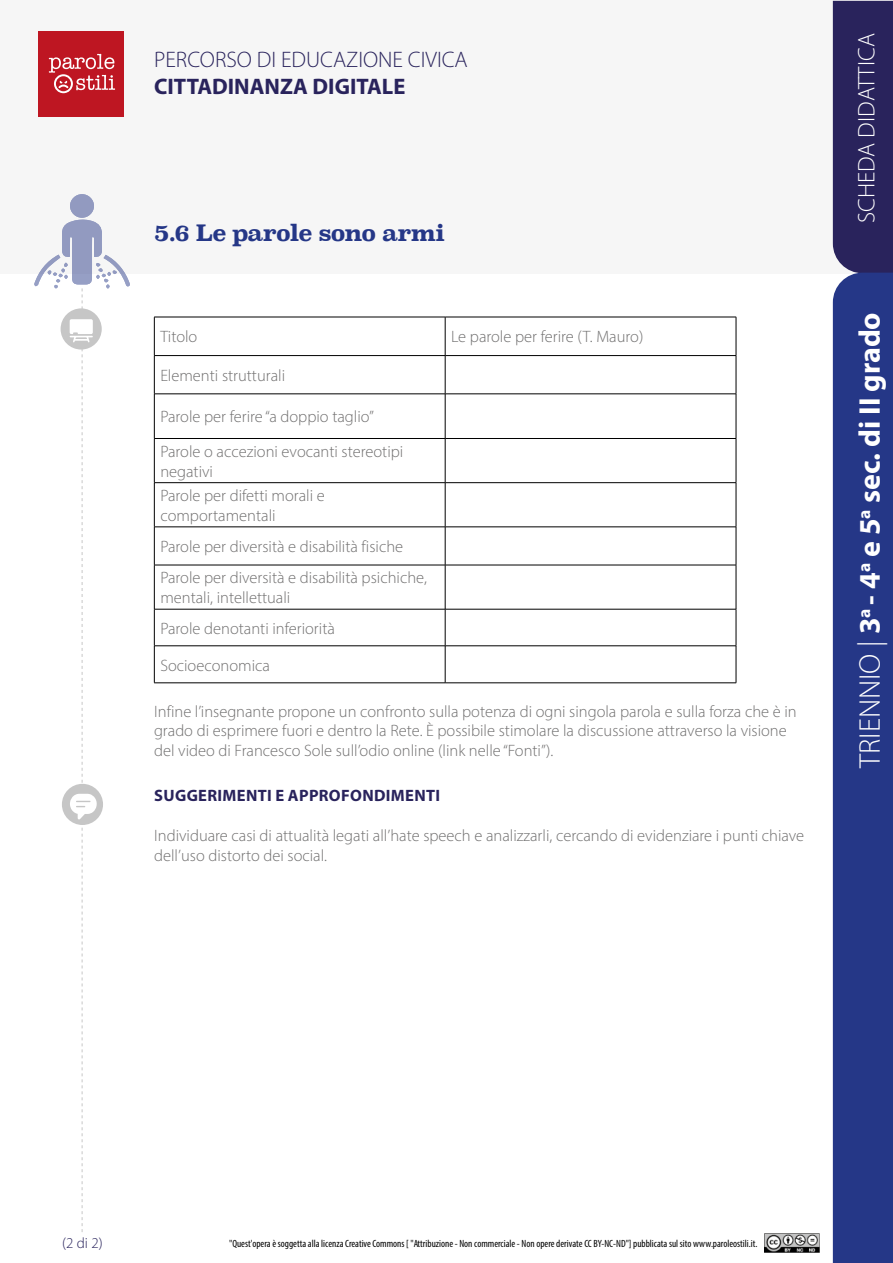
<style>
.page{position:relative;width:893px;height:1263px;background:#fff}
.page>*{position:absolute;margin:0;border:0;box-sizing:border-box;transform-origin:0 0}
.t1{font:700 30px "Myriad Pro";color:#fff}
.t2{font:300 24px "Myriad Pro";color:#fff}
.t3{font:300 22.5px "Myriad Pro";color:#29235c}
.t4{font:700 22.5px "Myriad Pro";color:#29235c}
.t5{font:700 22.5px "Superclarendon";letter-spacing:-.04em;color:#253787}
.t6{font:300 16.5px/19.8px "Myriad Pro";color:#706f6f}
.t7{font:700 16.5px "Myriad Pro";letter-spacing:.02em;color:#29235c}
.t8{font:300 15px "Myriad Pro";color:#29235c}
.t9{font:condensed 10.5px "Myriad Pro";color:#000}
.s1{font-weight:300}
</style>
<div class="page">
<img style="left:765px;top:1233px;width:54px;height:19px">
<div style="left:0;top:0;width:893px;height:273px;background:#f6f6f6"></div>
<div style="left:833px;top:1px;width:60px;height:272px;background:#29235c"></div>
<div style="left:38px;top:31px;width:86px;height:86px;background:#be1622"></div>
<svg style="left:49px;top:54px;width:66px;height:39px"></svg>
<div style="left:833px;top:273px;width:60px;height:990px;background:#253787"></div>
<hr style="left:154px;top:317px;width:291px;height:1px;background:#000">
<hr style="left:154px;top:317px;width:1px;height:38px;background:#000">
<hr style="left:445px;top:317px;width:291px;height:1px;background:#000">
<hr style="left:445px;top:317px;width:1px;height:38px;background:#000">
<hr style="left:736px;top:317px;width:1px;height:38px;background:#000">
<hr style="left:154px;top:355px;width:291px;height:1px;background:#000">
<hr style="left:154px;top:356px;width:1px;height:38px;background:#000">
<hr style="left:445px;top:355px;width:291px;height:1px;background:#000">
<hr style="left:445px;top:356px;width:1px;height:38px;background:#000">
<hr style="left:736px;top:356px;width:1px;height:38px;background:#000">
<hr style="left:154px;top:394px;width:291px;height:1px;background:#000">
<hr style="left:154px;top:394px;width:1px;height:44px;background:#000">
<hr style="left:445px;top:394px;width:291px;height:1px;background:#000">
<hr style="left:445px;top:394px;width:1px;height:44px;background:#000">
<hr style="left:736px;top:394px;width:1px;height:44px;background:#000">
<hr style="left:154px;top:438px;width:291px;height:1px;background:#000">
<hr style="left:154px;top:439px;width:1px;height:43px;background:#000">
<hr style="left:445px;top:438px;width:291px;height:1px;background:#000">
<hr style="left:445px;top:439px;width:1px;height:43px;background:#000">
<hr style="left:736px;top:439px;width:1px;height:43px;background:#000">
<hr style="left:154px;top:482px;width:291px;height:1px;background:#000">
<hr style="left:154px;top:483px;width:1px;height:44px;background:#000">
<hr style="left:445px;top:482px;width:291px;height:1px;background:#000">
<hr style="left:445px;top:483px;width:1px;height:44px;background:#000">
<hr style="left:736px;top:483px;width:1px;height:44px;background:#000">
<hr style="left:154px;top:527px;width:291px;height:1px;background:#000">
<hr style="left:154px;top:527px;width:1px;height:38px;background:#000">
<hr style="left:445px;top:527px;width:291px;height:1px;background:#000">
<hr style="left:445px;top:527px;width:1px;height:38px;background:#000">
<hr style="left:736px;top:527px;width:1px;height:38px;background:#000">
<hr style="left:154px;top:565px;width:291px;height:1px;background:#000">
<hr style="left:154px;top:565px;width:1px;height:44px;background:#000">
<hr style="left:445px;top:565px;width:291px;height:1px;background:#000">
<hr style="left:445px;top:565px;width:1px;height:44px;background:#000">
<hr style="left:736px;top:565px;width:1px;height:44px;background:#000">
<hr style="left:154px;top:609px;width:291px;height:1px;background:#000">
<hr style="left:154px;top:609px;width:1px;height:37px;background:#000">
<hr style="left:445px;top:609px;width:291px;height:1px;background:#000">
<hr style="left:445px;top:609px;width:1px;height:37px;background:#000">
<hr style="left:736px;top:609px;width:1px;height:37px;background:#000">
<hr style="left:154px;top:645px;width:291px;height:1px;background:#000">
<hr style="left:154px;top:646px;width:1px;height:37px;background:#000">
<hr style="left:445px;top:645px;width:291px;height:1px;background:#000">
<hr style="left:445px;top:646px;width:1px;height:37px;background:#000">
<hr style="left:736px;top:646px;width:1px;height:37px;background:#000">
<hr style="left:154px;top:682px;width:291px;height:1px;background:#000">
<hr style="left:445px;top:682px;width:291px;height:1px;background:#000">
<svg style="left:34px;top:194px;width:96px;height:1038px"></svg>
<h3 class="t3" style="left:154px;top:46px;width:315px">PERCORSO DI EDUCAZIONE CIVICA</h3>
<h3 class="t4" style="left:154px;top:72px;width:253px">CITTADINANZA DIGITALE</h3>
<h3 class="t5" style="left:154px;top:216px;width:292px">5.6 Le parole sono armi</h3>
<p class="t6" style="left:160px;top:327px;width:39px">Titolo</p>
<p class="t6" style="left:451px;top:327px;width:194px">Le parole per ferire (T. Mauro)</p>
<p class="t6" style="left:160px;top:365px;width:126px">Elementi strutturali</p>
<p class="t6" style="left:160px;top:399px;width:245px;line-height:34.5px">Parole per ferire “a doppio taglio”<br>Parole o accezioni evocanti stereotipi</p>
<p class="t6" style="left:160px;top:459px;width:166px;line-height:24.3px">negativi<br>Parole per difetti morali e</p>
<p class="t6" style="left:160px;top:500px;width:268px;line-height:31.2px">comportamentali<br>Parole per diversità e disabilità fisiche<br>Parole per diversità e disabilità psichiche,</p>
<p class="t6" style="left:160px;top:582px;width:176px;line-height:30.5px">mentali, intellettuali<br>Parole denotanti inferiorità</p>
<p class="t6" style="left:160px;top:655px;width:111px">Socioeconomica</p>
<p class="t6" style="left:154px;top:701px;width:644px">Infine l’insegnante propone un confronto sulla potenza di ogni singola parola e sulla forza che è in grado di esprimere fuori e dentro la Rete. È possibile stimolare la discussione attraverso la visione del video di Francesco Sole sull’odio online (link nelle “Fonti”).</p>
<p class="t7" style="left:154px;top:785px;width:287px">SUGGERIMENTI E APPROFONDIMENTI</p>
<p class="t6" style="left:154px;top:825px;width:652px">Individuare casi di attualità legati all’hate speech e analizzarli, cercando di evidenziare i punti chiave dell’uso distorto dei social.</p>
<h2 class="t2" style="left:852px;top:223px;width:191px;rotate:-90deg">SCHEDA DIDATTICA</h2>
<h1 class="t1" style="left:850px;top:768px;width:457px;rotate:-90deg"><span class="s1">TRIENNIO |</span> 3<sup>a</sup> - 4<sup>a</sup> e 5<sup>a</sup> sec. di II grado</h1>
<p class="t8" style="left:62px;top:1234px;width:42px">(2 di 2)</p>
<p class="t9" style="left:229px;top:1237px;width:530px">"Quest'opera è soggetta alla licenza Creative Commons [ "Attribuzione - Non commerciale - Non opere derivate CC BY-NC-ND"] pubblicata sul sito www.paroleostili.it.</p>
</div>
